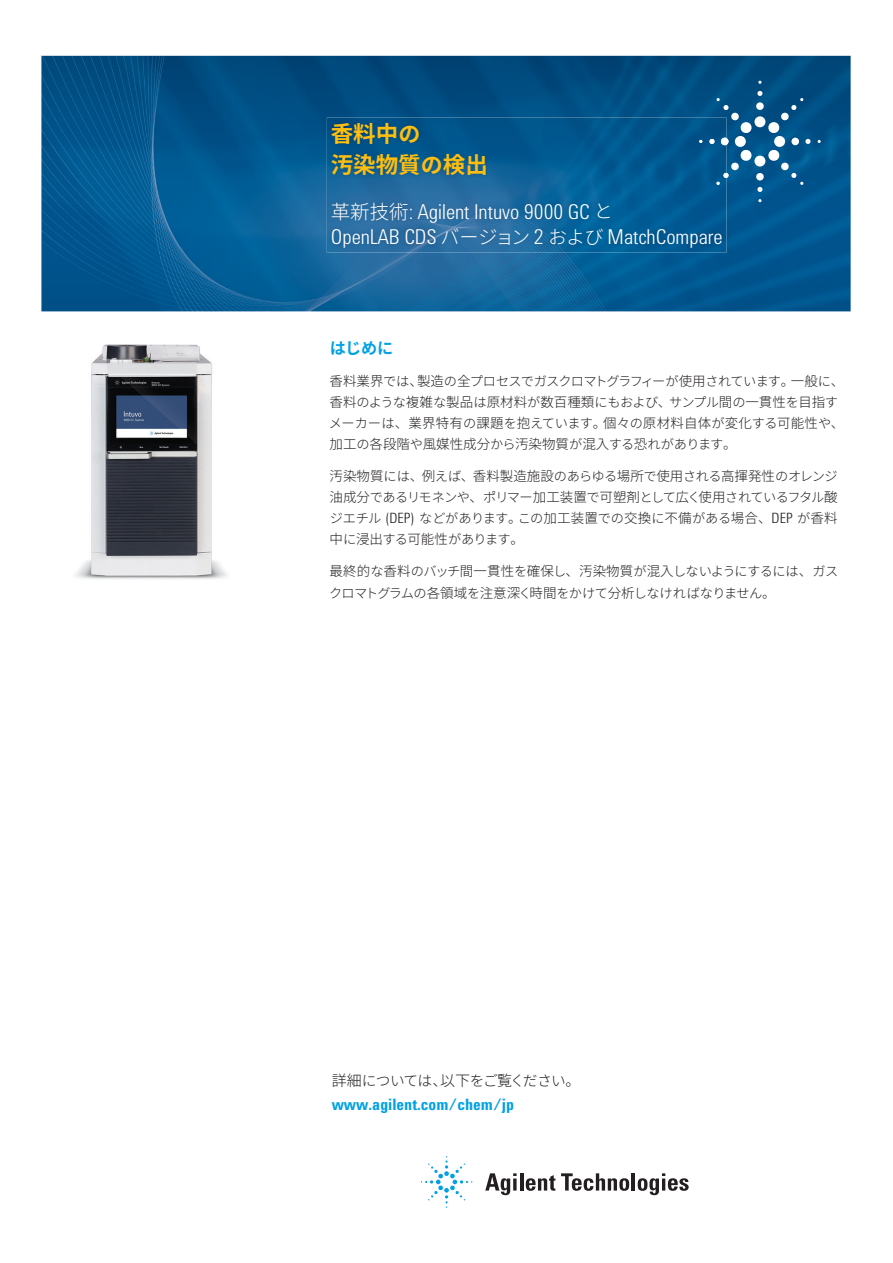
<style>
.page{position:relative;width:893px;height:1263px;background:#fff}
.page>*{position:absolute;margin:0;border:0;box-sizing:border-box;transform-origin:0 0}
.t1{font:700 22.5px/31.2px "Noto Sans CJ Kjp";color:#fdbe12}
.t2{font:300 21px/25.5px "Agilent Condensed CFF";color:#fff}
.t3{font:700 16.2px "Agilent Condensed CFF";color:#00a1e3}
.t4{font:700 16.2px "Noto Sans CJ Kjp";color:#00a1e3}
.t5{font:300 14.7px "Noto Sans CJ Kjp";letter-spacing:-.055em;color:#231f20}
.t6{font:300 13.5px/21px "Noto Sans CJ Kjp";color:#231f20}
.t7{font:300 13.2px/21px "Noto Sans CJ Kjp";letter-spacing:-.06em;color:#231f20;text-align:justify}
.s1{font-size:22.05px}
.s2{font-family:"Noto Sans CJ Kjp";font-size:19.5px}
.s3{font-family:"Noto Sans CJ Kjp";font-size:19.05px}
.s4{font-size:13.5px}
.s5{font-size:13.2px}
.s6{font-family:"Agilent Condensed CFF";font-size:14.55px}
.s7{font-size:15px}
</style>
<div class="page">
<svg style="left:485px;top:1173px;width:32px;height:22px"></svg>
<hr style="left:520px;top:1173px;width:3px;height:17px;background:#231f20">
<svg style="left:526px;top:1175px;width:29px;height:16px"></svg>
<svg style="left:561px;top:1173px;width:68px;height:18px"></svg>
<hr style="left:632px;top:1173px;width:3px;height:17px;background:#231f20">
<svg style="left:638px;top:1173px;width:51px;height:22px"></svg>
<svg style="left:421px;top:1156px;width:51px;height:52px"></svg>
<img style="left:41px;top:55px;width:810px;height:257px">
<div style="left:754px;top:116px;width:11px;height:11px;background:#fff;border-radius:50%"></div>
<div style="left:754px;top:156px;width:11px;height:11px;background:#fff;border-radius:50%"></div>
<svg style="left:768px;top:98px;width:42px;height:87px;background:#226999"></svg>
<img style="left:327px;top:118px;width:399px;height:135px">
<svg style="left:709px;top:91px;width:53px;height:101px;background:#246b9a"></svg>
<img style="left:75px;top:344px;width:153px;height:235px">
<h1 class="t1" style="left:331px;top:118px;width:159px">香料中<span class="s1">の<br></span>汚染物質<span class="s1">の</span>検出</h1>
<h2 class="t2" style="left:331px;top:197px;width:393px"><span class="s2">革新技術</span>: Agilent Intuvo 9000 GC <span class="s3">と<br></span>OpenLAB CDS <span class="s3">バージョン</span> 2 <span class="s3">および</span> MatchCompare</h2>
<p class="t4" style="left:330px;top:339px;width:65px">はじめに</p>
<p class="t7" style="left:330px;top:371px;width:516px"><span class="s4">香料業界</span>では<span class="s4">、製造</span>の<span class="s4">全</span>プロセスでガスクロマトグラフィーが<span class="s4">使用</span>されています<span class="s4">。一般</span>に<span class="s4">、</span></p>
<p class="t6" style="left:329px;top:392px;width:517px">香料<span class="s5">のような</span>複雑<span class="s5">な</span>製品<span class="s5">は</span>原材料<span class="s5">が</span>数百種類<span class="s5">にもおよび</span>、<span class="s5">サンプル</span>間<span class="s5">の</span>一貫性<span class="s5">を</span>目指<span class="s5">すメーカーは</span>、業界特有<span class="s5">の</span>課題<span class="s5">を</span>抱<span class="s5">えています</span>。個々<span class="s5">の</span>原材料自体<span class="s5">が</span>変化<span class="s5">する</span>可能性<span class="s5">や</span>、加工<span class="s5">の</span>各段階<span class="s5">や</span>風媒性成分<span class="s5">から</span>汚染物質<span class="s5">が</span>混入<span class="s5">する</span>恐<span class="s5">れがあります</span>。</p>
<p class="t6" style="left:330px;top:466px;width:510px">汚染物質<span class="s5">には</span>、例<span class="s5">えば</span>、香料製造施設<span class="s5">のあらゆる</span>場所<span class="s5">で</span>使用<span class="s5">される</span>高揮発性<span class="s5">のオレンジ</span></p>
<p class="t7" style="left:330px;top:487px;width:510px"><span class="s4">油成分</span>であるリモネンや<span class="s4">、</span>ポリマー<span class="s4">加工装置</span>で<span class="s4">可塑剤</span>として<span class="s4">広</span>く<span class="s4">使用</span>されているフタル<span class="s4">酸</span>ジエチル <span class="s6">(DEP)</span> などがあります<span class="s4">。</span>この<span class="s4">加工装置</span>での<span class="s4">交換</span>に<span class="s4">不備</span>がある<span class="s4">場合、</span><span class="s6">DEP</span> が<span class="s4">香料中</span>に<span class="s4">浸出</span>する<span class="s4">可能性</span>があります<span class="s4">。</span></p>
<p class="t7" style="left:329px;top:560px;width:510px;line-height:22.5px"><span class="s4">最終的</span>な<span class="s4">香料</span>のバッチ<span class="s4">間一貫性</span>を<span class="s4">確保</span>し<span class="s4">、汚染物質</span>が<span class="s4">混入</span>しないようにするには<span class="s4">、</span>ガスクロマトグラムの<span class="s4">各領域</span>を<span class="s4">注意深</span>く<span class="s4">時間</span>をかけて<span class="s4">分析</span>しなければなりません<span class="s4">。</span></p>
<p class="t5" style="left:332px;top:1072px;width:250px"><span class="s7">詳細</span>については<span class="s7">、以下</span>をご<span class="s7">覧</span>ください<span class="s7">。</span></p>
<p class="t3" style="left:332px;top:1092px;width:184px">www.agilent.com/chem/jp</p>
</div>
